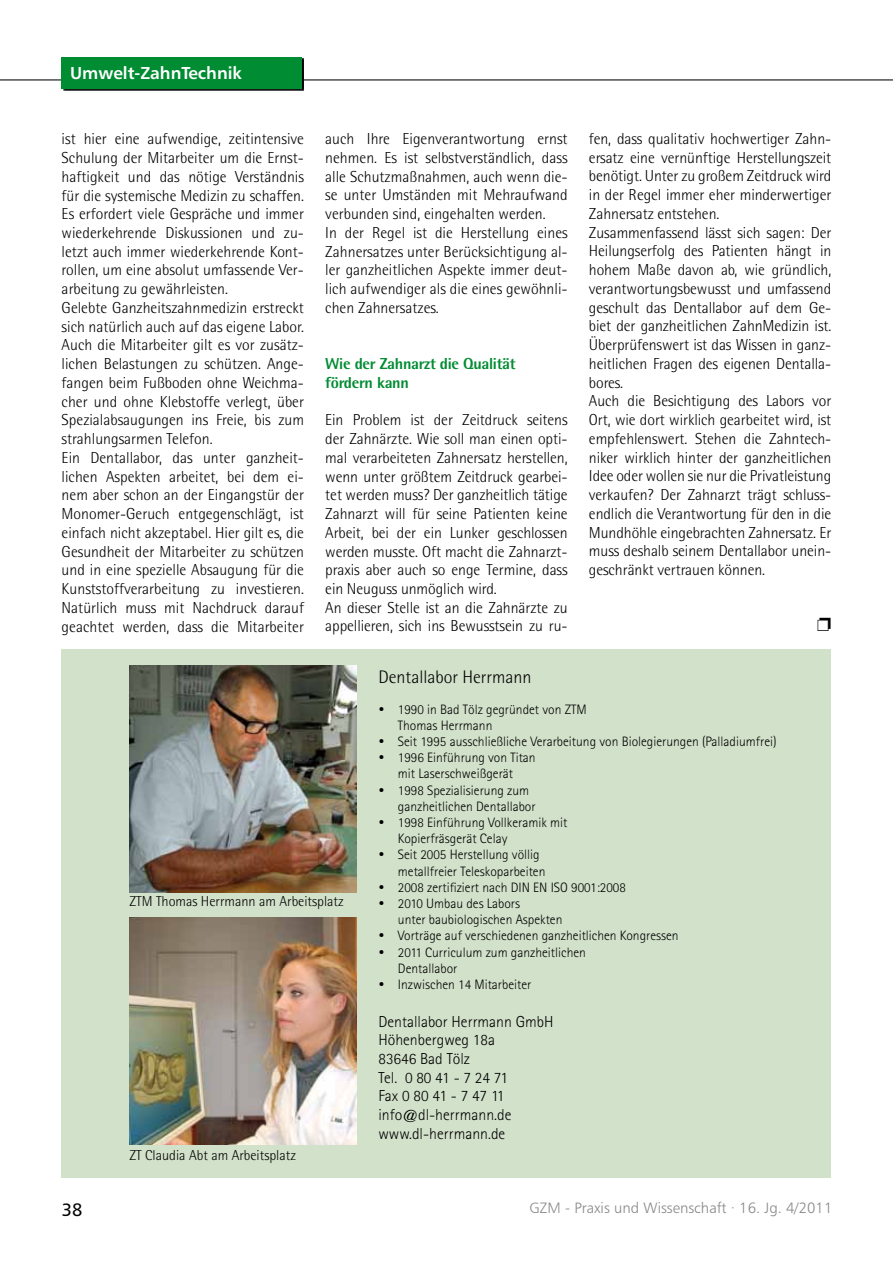
<style>
.page{position:relative;width:893px;height:1263px;background:#fff}
.page>*{position:absolute;margin:0;border:0;box-sizing:border-box;transform-origin:0 0}
.t1{font:300 18px "Libre Semi Sans S Si";color:#000}
.t2{font:18px "Humanist 777 BT Roman B";color:#000}
.t3{font:17.25px "Humanist 777 BT Bold B";color:#fff}
.t4{font:300 15.75px/18.8px "Libre Semi Sans S Si";letter-spacing:-.005em;color:#000}
.t5{font:300 15.75px/18.8px "Libre Sans Serif S Si";color:#000}
.t6{font:800 15.75px/18.8px "Libre Semi Sans S Si";letter-spacing:-.02em;color:#008c32}
.t7{font:15px "Humanist 777 BT Light B";color:#87888a}
.t8{font:300 14.25px "Libre Semi Sans S Si";color:#000}
.t9{font:300 13.5px/16.2px "Libre Sans Serif S Si";color:#000}
</style>
<div class="page">
<hr style="left:0;top:79px;width:892px;height:1px;background:#000">
<svg style="left:64px;top:59px;width:240px;height:32px"></svg>
<div style="left:62px;top:57px;width:240px;height:31px;background:#008c32"></div>
<div style="left:62px;top:650px;width:769px;height:528px;background:#d2e1ca"></div>
<img style="left:129px;top:665px;width:227px;height:227px">
<img style="left:129px;top:918px;width:227px;height:226px">
<p class="t3" style="left:70px;top:62px;width:173px">Umwelt-ZahnTechnik</p>
<p class="t4" style="left:62px;top:129px;width:244px">ist hier eine aufwendige, zeitintensive Schulung der Mitarbeiter um die Ernst&shy;haftigkeit und das nötige Verständnis für die systemische Medizin zu schaffen.<br>Es erfordert viele Gespräche und immer wiederkehrende Diskussionen und zu&shy;letzt auch immer wiederkehrende Kont&shy;rollen, um eine absolut umfassende Ver&shy;arbeitung zu gewährleisten.<br>Gelebte Ganzheitszahnmedizin erstreckt sich natürlich auch auf das eigene Labor.<br>Auch die Mitarbeiter gilt es vor zusätz&shy;lichen Belastungen zu schützen. Ange&shy;fangen beim Fußboden ohne Weichma&shy;cher und ohne Klebstoffe verlegt, über Spezialabsaugungen ins Freie, bis zum strahlungsarmen Telefon.<br>Ein Dentallabor, das unter ganzheit&shy;lichen Aspekten arbeitet, bei dem ei&shy;nem aber schon an der Eingangstür der Monomer-Geruch entgegenschlägt, ist einfach nicht akzeptabel. Hier gilt es, die Gesundheit der Mitarbeiter zu schützen und in eine spezielle Absaugung für die Kunststoffverarbeitung zu investieren.<br>Natürlich muss mit Nachdruck darauf geachtet werden, dass die Mitarbeiter</p>
<p class="t4" style="left:325px;top:129px;width:244px">auch Ihre Eigenverantwortung ernst nehmen. Es ist selbstverständlich, dass alle Schutzmaßnahmen, auch wenn die&shy;se unter Umständen mit Mehraufwand verbunden sind, eingehalten werden.<br>In der Regel ist die Herstellung eines Zahnersatzes unter Berücksichtigung al&shy;ler ganzheitlichen Aspekte immer deut&shy;lich aufwendiger als die eines gewöhnli&shy;chen Zahnersatzes.</p>
<p class="t6" style="left:325px;top:354px;width:192px">Wie der Zahnarzt die Qualität fördern kann</p>
<p class="t4" style="left:325px;top:410px;width:244px">Ein Problem ist der Zeitdruck seitens der Zahnärzte. Wie soll man einen opti&shy;mal verarbeiteten Zahnersatz herstellen, wenn unter größtem Zeitdruck gearbei&shy;tet werden muss? Der ganzheitlich tätige Zahnarzt will für seine Patienten keine Arbeit, bei der ein Lunker geschlossen werden musste. Oft macht die Zahnarzt&shy;praxis aber auch so enge Termine, dass ein Neuguss unmöglich wird.<br>An dieser Stelle ist an die Zahnärzte zu appellieren, sich ins Bewusstsein zu ru-</p>
<p class="t4" style="left:589px;top:129px;width:244px">fen, dass qualitativ hochwertiger Zahn&shy;ersatz eine vernünftige Herstellungszeit benötigt. Unter zu großem Zeitdruck wird in der Regel immer eher minderwertiger Zahnersatz entstehen.<br>Zusammenfassend lässt sich sagen: Der Heilungserfolg des Patienten hängt in hohem Maße davon ab, wie gründlich, verantwortungsbewusst und umfassend geschult das Dentallabor auf dem Ge&shy;biet der ganzheitlichen ZahnMedizin ist.<br>Überprüfenswert ist das Wissen in ganz&shy;heitlichen Fragen des eigenen Dentalla&shy;bores.<br>Auch die Besichtigung des Labors vor Ort, wie dort wirklich gearbeitet wird, ist empfehlenswert. Stehen die Zahntech&shy;niker wirklich hinter der ganzheitlichen Idee oder wollen sie nur die Privatleistung verkaufen? Der Zahnarzt trägt schluss&shy;endlich die Verantwortung für den in die Mundhöhle eingebrachten Zahnersatz. Er muss deshalb seinem Dentallabor unein&shy;geschränkt vertrauen können.</p>
<p class="t8" style="left:129px;top:893px;width:216px">ZTM Thomas Herrmann am Arbeitsplatz</p>
<p class="t8" style="left:129px;top:1146px;width:168px">ZT Claudia Abt am Arbeitsplatz</p>
<p class="t1" style="left:378px;top:666px;width:155px">Dentallabor Herrmann</p>
<p class="t9" style="left:398px;top:701px;width:380px">1990 in Bad Tölz gegründet von ZTM<br>Thomas Herrmann<br>Seit 1995 ausschließliche Verarbeitung von Biolegierungen (Palladiumfrei)<br>1996 Einführung von Titan<br>mit Laserschweißgerät<br>1998 Spezialisierung zum<br>ganzheitlichen Dentallabor<br>1998 Einführung Vollkeramik mit<br>Kopierfräsgerät Celay<br>Seit 2005 Herstellung völlig<br>metallfreier Teleskoparbeiten<br>2008 zertifiziert nach DIN EN ISO 9001:2008<br>2010 Umbau des Labors<br>unter baubiologischen Aspekten<br>Vorträge auf verschiedenen ganzheitlichen Kongressen<br>2011 Curriculum zum ganzheitlichen<br>Dentallabor<br>Inzwischen 14 Mitarbeiter</p>
<p class="t5" style="left:378px;top:1012px;width:177px">Dentallabor Herrmann GmbH<br>Höhenbergweg 18a<br>83646 Bad Tölz<br>Tel. 0 80 41 - 7 24 71<br>Fax 0 80 41 - 7 47 11 info@dl-herrmann.de www.dl-herrmann.de</p>
<p class="t2" style="left:62px;top:1198px;width:22px">38</p>
<p class="t7" style="left:530px;top:1198px;width:304px">GZM - Praxis und Wissenschaft · 16. Jg. 4/2011</p>
</div>
